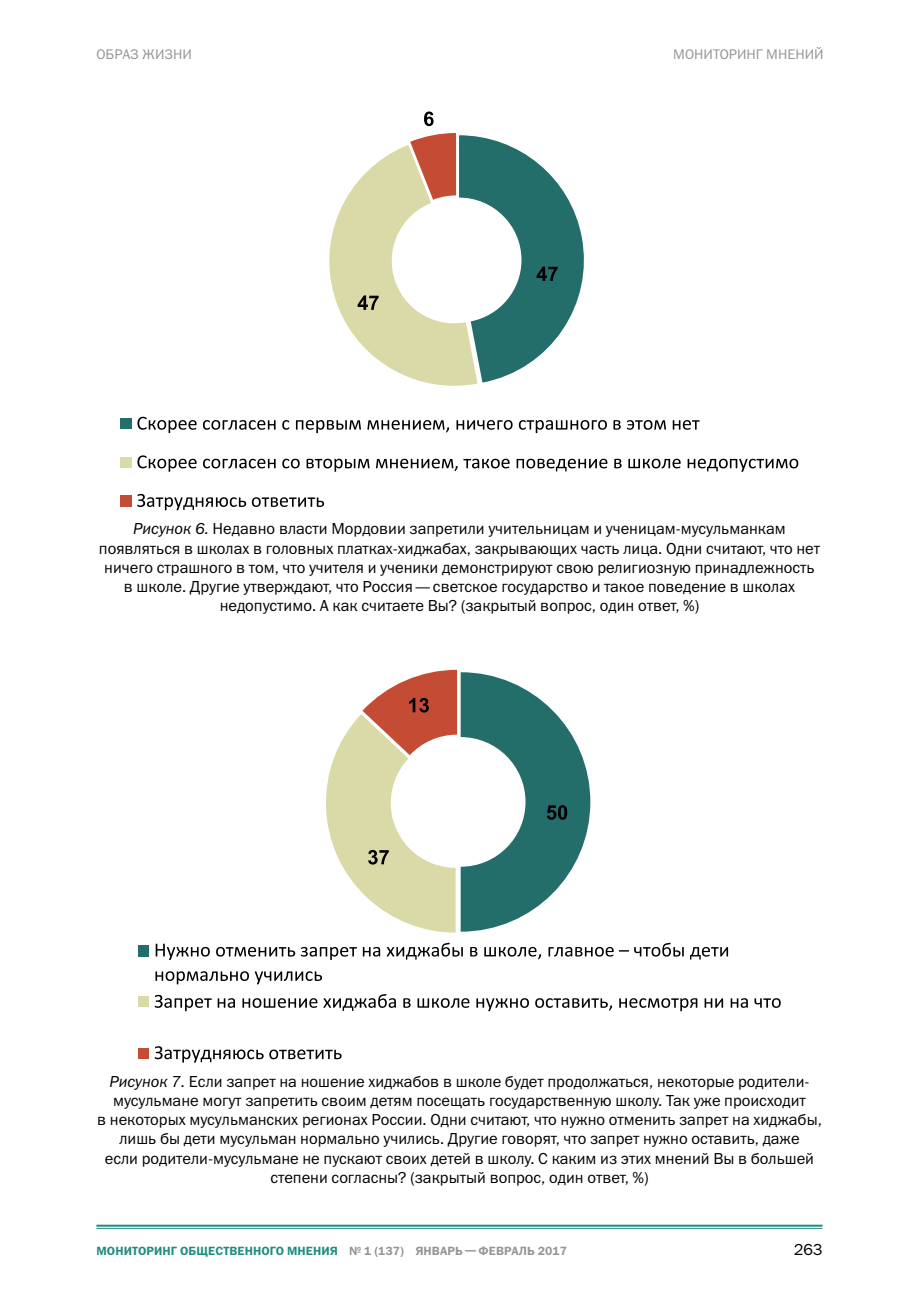
<style>
.page{position:relative;width:919px;height:1299px;background:#fff}
.page>*{position:absolute;margin:0;border:0;box-sizing:border-box;transform-origin:0 0}
.t1{font:16px/19.2px "Franklin Gothic ITC";color:#000;text-align:center}
.t2{font:14px "Franklin Gothic ITC";color:#959595}
.t3{font:600 12px "Franklin Gothic ITC";letter-spacing:.01em;color:#208b7f}
.s1{font-style:italic}
.s2{color:#959595}
</style>
<div class="page">
<hr style="left:96px;top:1224px;width:726px;height:2px;background:#208b7f">
<hr style="left:96px;top:1227px;width:726px;height:1px;background:#208b7f">
<svg style="left:329px;top:133px;width:255px;height:253px"></svg>
<svg style="left:424px;top:111px;width:9px;height:15px"></svg>
<div style="left:121px;top:418px;width:11px;height:11px;background:#236e6b"></div>
<svg style="left:137px;top:417px;width:59px;height:16px"></svg>
<svg style="left:203px;top:420px;width:72px;height:10px"></svg>
<svg style="left:282px;top:420px;width:7px;height:10px"></svg>
<svg style="left:296px;top:420px;width:65px;height:13px"></svg>
<svg style="left:367px;top:420px;width:82px;height:12px"></svg>
<svg style="left:456px;top:420px;width:56px;height:10px"></svg>
<svg style="left:519px;top:420px;width:88px;height:13px"></svg>
<svg style="left:613px;top:420px;width:7px;height:9px"></svg>
<svg style="left:627px;top:420px;width:39px;height:10px"></svg>
<svg style="left:672px;top:420px;width:27px;height:10px"></svg>
<div style="left:121px;top:457px;width:11px;height:11px;background:#dad9a8"></div>
<svg style="left:137px;top:455px;width:60px;height:17px"></svg>
<svg style="left:203px;top:458px;width:72px;height:10px"></svg>
<svg style="left:282px;top:458px;width:17px;height:10px"></svg>
<svg style="left:306px;top:458px;width:63px;height:14px"></svg>
<svg style="left:376px;top:458px;width:81px;height:13px"></svg>
<svg style="left:463px;top:458px;width:46px;height:10px"></svg>
<svg style="left:516px;top:458px;width:91px;height:13px"></svg>
<svg style="left:614px;top:459px;width:7px;height:9px"></svg>
<svg style="left:628px;top:458px;width:52px;height:10px"></svg>
<svg style="left:687px;top:458px;width:111px;height:14px"></svg>
<div style="left:121px;top:495px;width:11px;height:11px;background:#c44c35"></div>
<svg style="left:137px;top:494px;width:109px;height:16px"></svg>
<svg style="left:252px;top:497px;width:72px;height:10px"></svg>
<svg style="left:326px;top:669px;width:264px;height:263px"></svg>
<div style="left:138px;top:945px;width:11px;height:11px;background:#236e6b"></div>
<svg style="left:156px;top:943px;width:54px;height:16px"></svg>
<svg style="left:216px;top:946px;width:79px;height:10px"></svg>
<svg style="left:301px;top:946px;width:56px;height:13px"></svg>
<svg style="left:363px;top:946px;width:17px;height:10px"></svg>
<svg style="left:386px;top:942px;width:77px;height:17px"></svg>
<svg style="left:470px;top:947px;width:7px;height:9px"></svg>
<svg style="left:484px;top:946px;width:57px;height:13px"></svg>
<svg style="left:548px;top:946px;width:65px;height:10px"></svg>
<svg style="left:619px;top:942px;width:64px;height:14px"></svg>
<svg style="left:690px;top:946px;width:38px;height:13px"></svg>
<svg style="left:155px;top:971px;width:94px;height:13px"></svg>
<svg style="left:255px;top:971px;width:67px;height:13px"></svg>
<div style="left:138px;top:996px;width:11px;height:11px;background:#dad9a8"></div>
<svg style="left:155px;top:994px;width:57px;height:17px"></svg>
<svg style="left:218px;top:998px;width:17px;height:9px"></svg>
<svg style="left:242px;top:998px;width:75px;height:9px"></svg>
<svg style="left:323px;top:994px;width:73px;height:16px"></svg>
<svg style="left:403px;top:998px;width:7px;height:9px"></svg>
<svg style="left:417px;top:998px;width:52px;height:9px"></svg>
<svg style="left:476px;top:998px;width:53px;height:13px"></svg>
<svg style="left:535px;top:998px;width:77px;height:12px"></svg>
<svg style="left:619px;top:998px;width:78px;height:13px"></svg>
<svg style="left:704px;top:998px;width:19px;height:9px"></svg>
<svg style="left:730px;top:998px;width:17px;height:9px"></svg>
<svg style="left:754px;top:998px;width:26px;height:9px"></svg>
<div style="left:138px;top:1047px;width:11px;height:11px;background:#c44c35"></div>
<svg style="left:155px;top:1046px;width:186px;height:16px"></svg>
<p class="t2" style="left:96px;top:46px;width:97px">ОБРАЗ ЖИЗНИ</p>
<p class="t2" style="left:673px;top:46px;width:152px">МОНИТОРИНГ МНЕНИЙ</p>
<p class="t1" style="left:99px;top:519px;width:722px"><span class="s1">Рисунок 6.</span> Недавно власти Мордовии запретили учительницам и ученицам-мусульманкам появляться в школах в головных платках-хиджабах, закрывающих часть лица. Одни считают, что нет ничего страшного в том, что учителя и ученики демонстрируют свою религиозную принадлежность в школе. Другие утверждают, что Россия— светское государство и такое поведение в школах недопустимо. А как считаете Вы? (закрытый вопрос, один ответ, %)</p>
<p class="t1" style="left:97px;top:1071px;width:726px"><span class="s1">Рисунок 7.</span> Если запрет на ношение хиджабов в школе будет продолжаться, некоторые родители&shy;мусульмане могут запретить своим детям посещать государственную школу. Так уже происходит<br>в некоторых мусульманских регионах России. Одни считают, что нужно отменить запрет на хиджабы, лишь бы дети мусульман нормально учились. Другие говорят, что запрет нужно оставить, даже<br>если родители-мусульмане не пускают своих детей в школу. С каким из этих мнений Вы в большей степени согласны? (закрытый вопрос, один ответ, %)</p>
<p class="t3" style="left:96px;top:1243px;width:472px">МОНИТОРИНГ ОБЩЕСТВЕННОГО МНЕНИЯ <span class="s2">№ 1 (137) ЯНВАРЬ—ФЕВРАЛЬ 2017</span></p>
<p class="t1" style="left:793px;top:1239px;width:30px">263</p>
</div>
